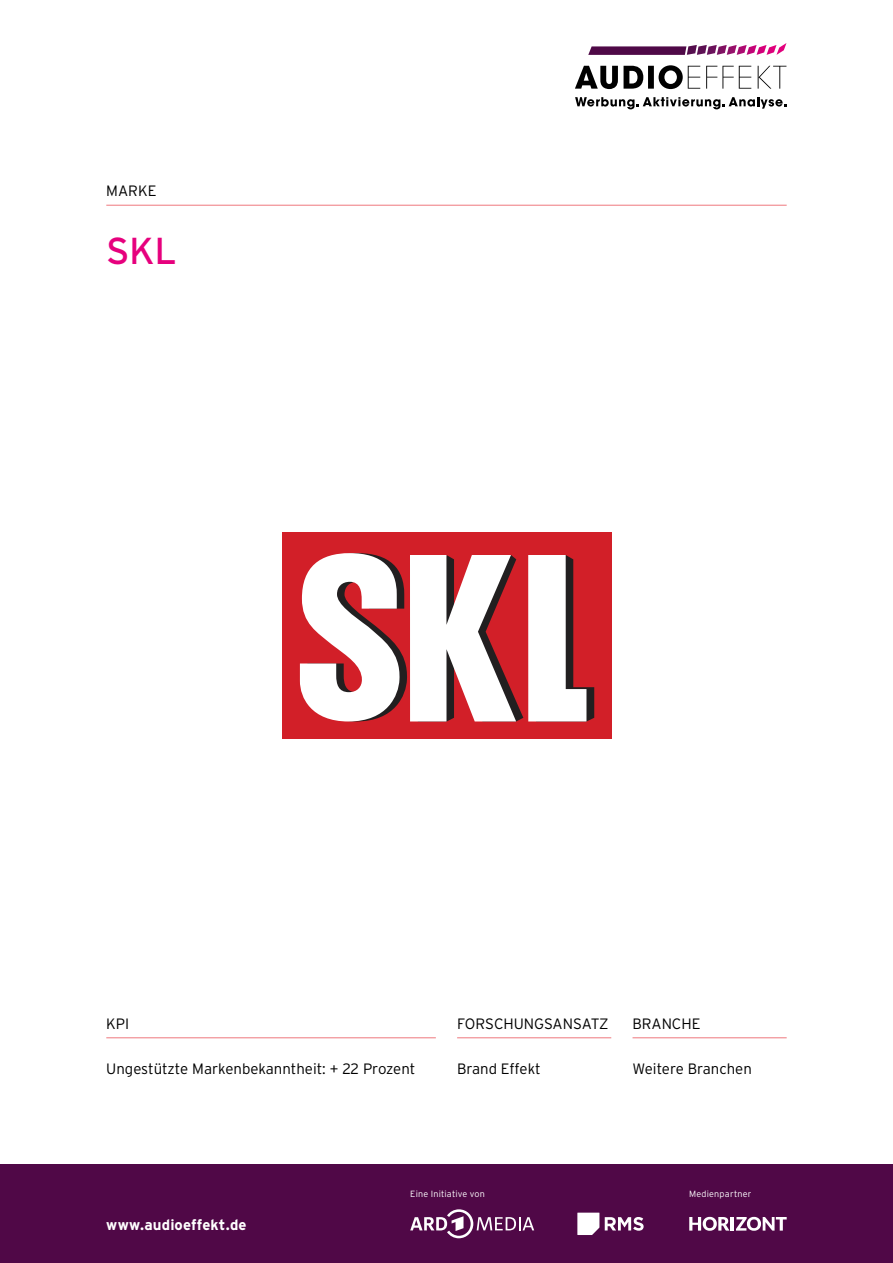
<style>
.page{position:relative;width:893px;height:1263px;background:#fff}
.page>*{position:absolute;margin:0;border:0;box-sizing:border-box;transform-origin:0 0}
.t1{font:37.5px "Interstate";color:#e6007d}
.t2{font:300 15px "Interstate";color:#000}
.t3{font:700 15px "Interstate";letter-spacing:.01em;color:#fff}
.t4{font:300 9px "Interstate";letter-spacing:.025em;color:#fff}
</style>
<div class="page">
<svg style="left:588px;top:43px;width:198px;height:12px"></svg>
<svg style="left:575px;top:65px;width:211px;height:24px"></svg>
<svg style="left:575px;top:97px;width:211px;height:12px"></svg>
<div style="left:0;top:1164px;width:893px;height:99px;background:#500847"></div>
<hr style="left:106px;top:1037px;width:330px;height:1px;background:#ef787e">
<hr style="left:457px;top:1037px;width:154px;height:1px;background:#ef787e">
<hr style="left:632px;top:1037px;width:155px;height:1px;background:#ef787e">
<div style="left:282px;top:532px;width:329px;height:206px;background:#d21f28"></div>
<svg style="left:300px;top:553px;width:294px;height:168px"></svg>
<hr style="left:106px;top:205px;width:681px;height:1px;background:#ef787e">
<svg style="left:689px;top:1217px;width:98px;height:14px"></svg>
<svg style="left:410px;top:1209px;width:124px;height:29px"></svg>
<svg style="left:577px;top:1212px;width:22px;height:23px"></svg>
<svg style="left:605px;top:1217px;width:39px;height:14px"></svg>
<p class="t2" style="left:106px;top:183px;width:52px">MARKE</p>
<h1 class="t1" style="left:106px;top:230px;width:72px">SKL</h1>
<p class="t2" style="left:106px;top:1015px;width:24px">KPI</p>
<p class="t2" style="left:106px;top:1060px;width:311px">Ungestützte Markenbekanntheit: + 22 Prozent</p>
<p class="t2" style="left:457px;top:1015px;width:153px">FORSCHUNGSANSATZ</p>
<p class="t2" style="left:457px;top:1060px;width:85px">Brand Effekt</p>
<p class="t2" style="left:632px;top:1015px;width:69px">BRANCHE</p>
<p class="t2" style="left:632px;top:1060px;width:121px">Weitere Branchen</p>
<p class="t3" style="left:106px;top:1216px;width:142px">www.audioeffekt.de</p>
<p class="t4" style="left:410px;top:1189px;width:76px">Eine Initiative von</p>
<p class="t4" style="left:689px;top:1189px;width:64px">Medienpartner</p>
</div>
